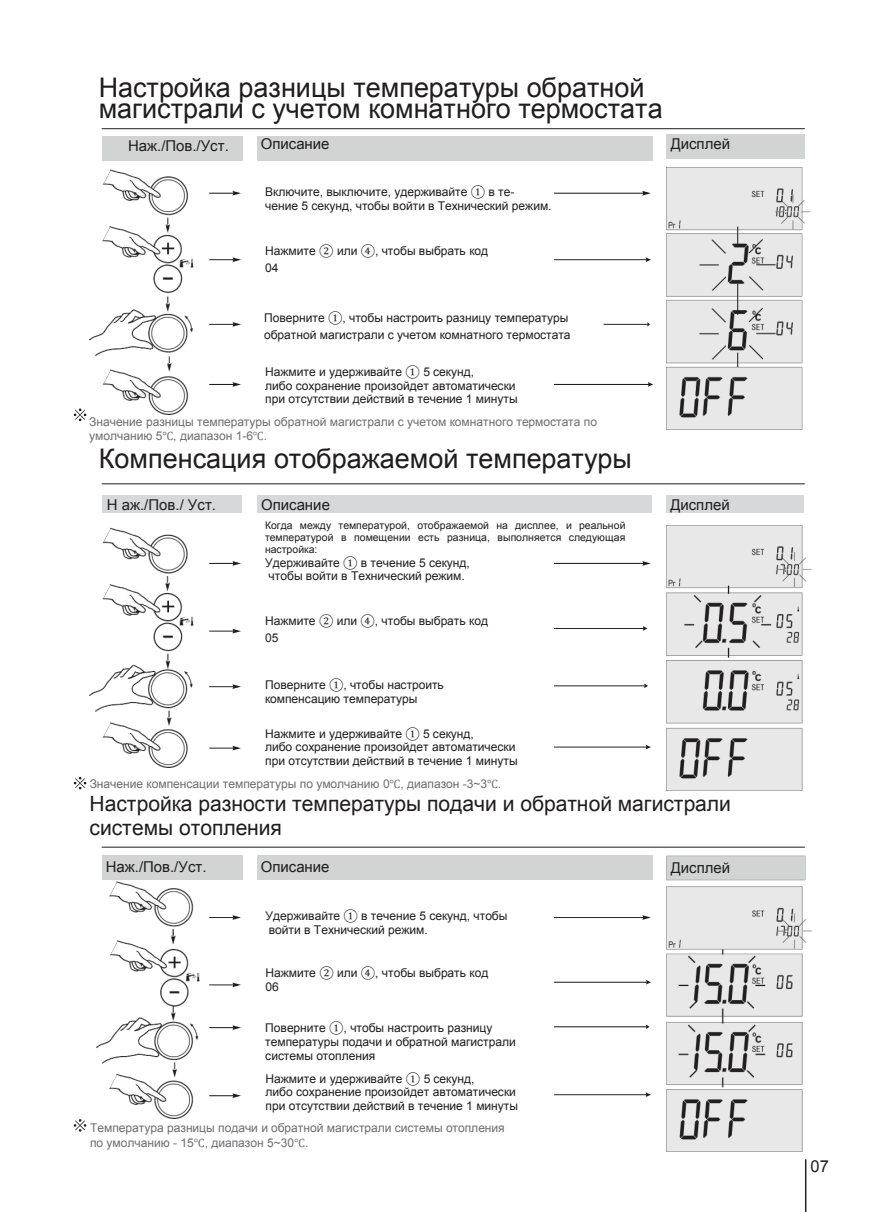
<style>
.page{position:relative;width:893px;height:1212px;background:#fff}
.page>*{position:absolute;margin:0;border:0;box-sizing:border-box;transform-origin:0 0}
.t1{font:27px/21.8px "Arial";color:#201d1e}
.t2{font:21px/24.2px "Arial";color:#201d1e}
.t3{font:16.5px "Arial";color:#231f20}
.t4{font:15px "Arial";color:#201d1e}
.t5{font:12px/13.6px "Arial";letter-spacing:-.005em;color:#201d1e}
.t6{font:12px/14.2px "Arial";letter-spacing:-.005em;color:#6d6e71}
.t7{font:10.5px/12.1px "Arial";color:#201d1e;text-align:justify}
.s1{font-family:"Cambria Math"}
.s2{color:#201d1e}
</style>
<div class="page">
<hr style="left:102px;top:128px;width:702px;height:1px;background:#201d1e">
<div style="left:103px;top:137px;width:140px;height:24px;background:#d2d3d3"></div>
<div style="left:257px;top:137px;width:395px;height:24px;background:#d2d3d3"></div>
<div style="left:666px;top:135px;width:139px;height:24px;background:#d2d3d3"></div>
<hr style="left:102px;top:483px;width:702px;height:1px;background:#201d1e">
<svg style="left:74px;top:777px;width:12px;height:12px"></svg>
<svg style="left:74px;top:409px;width:12px;height:12px"></svg>
<svg style="left:554px;top:191px;width:97px;height:5px"></svg>
<svg style="left:554px;top:257px;width:97px;height:5px"></svg>
<svg style="left:554px;top:382px;width:99px;height:5px"></svg>
<svg style="left:604px;top:322px;width:46px;height:5px"></svg>
<svg style="left:209px;top:257px;width:32px;height:5px"></svg>
<svg style="left:209px;top:191px;width:32px;height:5px"></svg>
<svg style="left:209px;top:322px;width:32px;height:5px"></svg>
<svg style="left:209px;top:382px;width:32px;height:5px"></svg>
<hr style="left:102px;top:847px;width:702px;height:1px;background:#201d1e">
<div style="left:103px;top:855px;width:140px;height:24px;background:#d2d3d3"></div>
<div style="left:257px;top:855px;width:395px;height:24px;background:#d2d3d3"></div>
<img style="left:666px;top:855px;width:146px;height:297px">
<img style="left:666px;top:525px;width:146px;height:266px">
<img style="left:666px;top:167px;width:145px;height:262px">
<img style="left:89px;top:169px;width:104px;height:245px">
<svg style="left:554px;top:561px;width:97px;height:5px"></svg>
<svg style="left:554px;top:626px;width:93px;height:5px"></svg>
<svg style="left:554px;top:745px;width:97px;height:4px"></svg>
<svg style="left:554px;top:683px;width:94px;height:5px"></svg>
<svg style="left:209px;top:629px;width:32px;height:4px"></svg>
<svg style="left:209px;top:561px;width:32px;height:5px"></svg>
<svg style="left:209px;top:684px;width:32px;height:5px"></svg>
<svg style="left:209px;top:746px;width:32px;height:4px"></svg>
<img style="left:89px;top:527px;width:105px;height:241px">
<svg style="left:74px;top:1119px;width:12px;height:12px"></svg>
<svg style="left:554px;top:915px;width:97px;height:5px"></svg>
<svg style="left:554px;top:980px;width:97px;height:4px"></svg>
<svg style="left:554px;top:1092px;width:97px;height:5px"></svg>
<svg style="left:554px;top:1024px;width:96px;height:5px"></svg>
<svg style="left:209px;top:982px;width:32px;height:5px"></svg>
<svg style="left:209px;top:915px;width:32px;height:5px"></svg>
<svg style="left:209px;top:1025px;width:32px;height:5px"></svg>
<svg style="left:209px;top:1093px;width:32px;height:5px"></svg>
<img style="left:96px;top:881px;width:103px;height:237px">
<div style="left:103px;top:496px;width:139px;height:17px;background:#d7d8da"></div>
<div style="left:257px;top:496px;width:394px;height:17px;background:#d7d8da"></div>
<div style="left:666px;top:496px;width:138px;height:17px;background:#d7d8da"></div>
<hr style="left:805px;top:1159px;width:1px;height:53px;background:#231f20">
<div style="left:808px;top:1127px;width:25px;height:30px;background:#fff"></div>
<h1 class="t1" style="left:99px;top:76px;width:565px">Настройка разницы температуры обратной магистрали с учетом комнатного термостата</h1>
<p class="t4" style="left:128px;top:136px;width:102px">Наж./Пов./Уст.</p>
<p class="t4" style="left:261px;top:133px;width:70px">Описание</p>
<p class="t4" style="left:671px;top:133px;width:61px">Дисплей</p>
<p class="t5" style="left:265px;top:184px;width:288px;line-height:14.4px">Включите, выключите, удерживайте <span class="s1">①</span> в те-<br>чение 5 секунд, чтобы войти в Технический режим.</p>
<p class="t5" style="left:265px;top:243px;width:224px;line-height:16.4px">Нажмите <span class="s1">②</span> или <span class="s1">④</span>, чтобы выбрать код<br>04</p>
<p class="t5" style="left:264px;top:310px;width:308px;line-height:16.8px">Поверните <span class="s1">①</span>, чтобы настроить разницу температуры обратной магистрали с учетом комнатного термостата</p>
<p class="t5" style="left:265px;top:365px;width:254px">Нажмите и удерживайте <span class="s1">①</span> 5 секунд,<br>либо сохранение произойдет автоматически при отсутствии действий в течение 1 минуты</p>
<p class="t6" style="left:89px;top:415px;width:509px">Значение разницы температуры обратной магистрали с учетом комнатного термостата по умолчанию 5<span class="s1">℃</span>, диапазон 1-6<span class="s1">℃</span>.</p>
<h1 class="t1" style="left:99px;top:447px;width:535px">Компенсация отображаемой температуры</h1>
<p class="t4" style="left:107px;top:494px;width:111px">Н аж./Пов./ Уст.</p>
<p class="t4" style="left:261px;top:494px;width:70px">Описание</p>
<p class="t7" style="left:265px;top:519px;width:362px">Когда между температурой, отображаемой на дисплее, и реальной температурой в помещении есть разница, выполняется следующая настройка:</p>
<p class="t5" style="left:265px;top:555px;width:206px;text-align:center">Удерживайте <span class="s1">①</span> в течение 5 секунд, чтобы войти в Технический режим.</p>
<p class="t5" style="left:265px;top:612px;width:224px;line-height:17.1px">Нажмите <span class="s1">②</span> или <span class="s1">④</span>, чтобы выбрать код<br>05</p>
<p class="t5" style="left:265px;top:678px;width:180px">Поверните <span class="s1">①</span>, чтобы настроить компенсацию температуры</p>
<p class="t5" style="left:265px;top:727px;width:252px;line-height:12.8px">Нажмите и удерживайте <span class="s1">①</span> 5 секунд,<br>либо сохранение произойдет автоматически</p>
<p class="t4" style="left:670px;top:494px;width:61px">Дисплей</p>
<p class="t6" style="left:90px;top:749px;width:430px;line-height:23.1px;text-indent:175px"><span class="s2">при отсутствии действий в течение 1 минуты<br></span>Значение компенсации температуры по умолчанию 0<span class="s1">℃</span>, диапазон -3~3<span class="s1">℃</span>.</p>
<h2 class="t2" style="left:90px;top:792px;width:643px">Настройка разности температуры подачи и обратной магистрали системы отопления</h2>
<p class="t4" style="left:106px;top:856px;width:102px">Наж./Пов./Уст.</p>
<p class="t4" style="left:261px;top:856px;width:70px">Описание</p>
<p class="t5" style="left:265px;top:909px;width:244px">Удерживайте <span class="s1">①</span> в течение 5 секунд, чтобы войти в Технический режим.</p>
<p class="t5" style="left:265px;top:966px;width:224px">Нажмите <span class="s1">②</span> или <span class="s1">④</span>, чтобы выбрать код<br>06</p>
<p class="t4" style="left:671px;top:857px;width:61px">Дисплей</p>
<p class="t5" style="left:265px;top:1021px;width:252px">Поверните <span class="s1">①</span>, чтобы настроить разницу температуры подачи и обратной магистрали системы отопления</p>
<p class="t5" style="left:266px;top:1071px;width:254px">Нажмите и удерживайте <span class="s1">①</span> 5 секунд,<br>либо сохранение произойдет автоматически при отсутствии действий в течение 1 минуты</p>
<p class="t6" style="left:90px;top:1121px;width:416px">Температура разницы подачи и обратной магистрали системы отопления по умолчанию - 15<span class="s1">℃</span>, диапазон 5~30<span class="s1">℃</span>.</p>
<h3 class="t3" style="left:810px;top:1155px;width:20px">07</h3>
</div>
